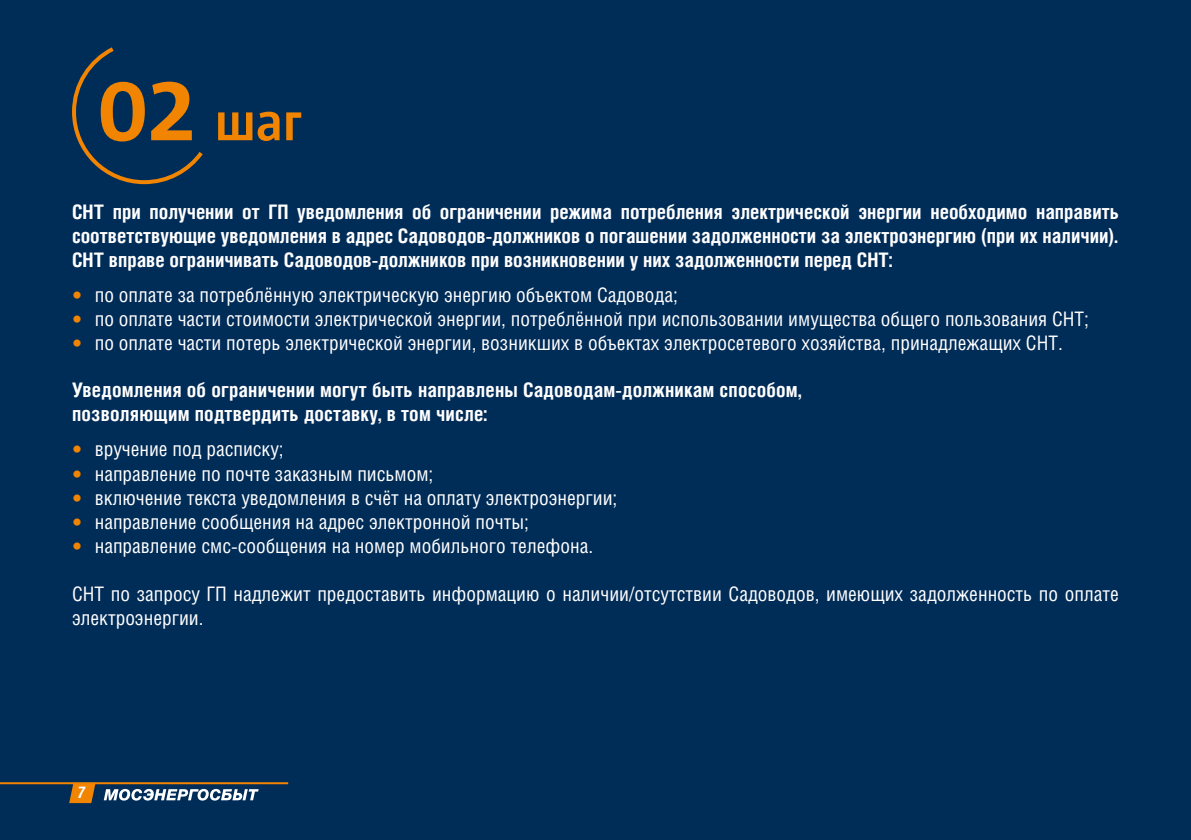
<style>
.page{position:relative;width:1191px;height:840px;background:#fff}
.page>*{position:absolute;margin:0;border:0;box-sizing:border-box;transform-origin:0 0}
.t1{font:700 54.2px "Corpid E1 s S Cd";color:#f18400}
.t2{font:20px/24px "Helios Cond C";color:#fff}
.t3{font:700 20px/24px "Helios Cond C";letter-spacing:.01em;color:#fff;text-align:justify}
.t4{font:italic 700 16px "Helios Cond C";color:#fff}
.s1{font-size:97.6px}
.s2{font-family:"Corpid E1 s S Cd";font-weight:700;color:#f18400}
</style>
<div class="page">
<div style="left:0;top:0;width:1191px;height:839px;background:#002c58"></div>
<svg style="left:72px;top:47px;width:131px;height:138px"></svg>
<svg style="left:69px;top:783px;width:27px;height:19px"></svg>
<hr style="left:0;top:781px;width:288px;height:2px;background:#f18400">
<svg style="left:104px;top:788px;width:155px;height:12px"></svg>
<h1 class="t1" style="left:98px;top:87px;width:205px"><span class="s1">02</span> шаг</h1>
<p class="t3" style="left:72px;top:199px;width:1048px">СНТ при получении от ГП уведомления об ограничении режима потребления электрической энергии необходимо направить соответствующие уведомления в адрес Садоводов-должников о погашении задолженности за электроэнергию (при их наличии).<br>СНТ вправе ограничивать Садоводов-должников при возникновении у них задолженности перед СНТ:</p>
<p class="t2" style="left:72px;top:282px;width:607px"><span class="s2">•</span> по оплате за потреблённую электрическую энергию объектом Садовода;</p>
<p class="t2" style="left:72px;top:306px;width:1018px"><span class="s2">•</span> по оплате части стоимости электрической энергии, потреблённой при использовании имущества общего пользования СНТ;</p>
<p class="t2" style="left:72px;top:330px;width:992px"><span class="s2">•</span> по оплате части потерь электрической энергии, возникших в объектах электросетевого хозяйства, принадлежащих СНТ.</p>
<p class="t3" style="left:72px;top:377px;width:731px">Уведомления об ограничении могут быть направлены Садоводам-должникам способом, позволяющим подтвердить доставку, в том числе:</p>
<p class="t2" style="left:72px;top:436px;width:213px"><span class="s2">•</span> вручение под расписку;</p>
<p class="t2" style="left:72px;top:460px;width:363px"><span class="s2">•</span> направление по почте заказным письмом;</p>
<p class="t2" style="left:72px;top:484px;width:547px"><span class="s2">•</span> включение текста уведомления в счёт на оплату электроэнергии;</p>
<p class="t2" style="left:72px;top:508px;width:458px"><span class="s2">•</span> направление сообщения на адрес электронной почты;</p>
<p class="t2" style="left:72px;top:532px;width:522px"><span class="s2">•</span> направление смс-сообщения на номер мобильного телефона.</p>
<p class="t2" style="left:72px;top:580px;width:1048px">СНТ по запросу ГП надлежит предоставить информацию о наличии/отсутствии Садоводов, имеющих задолженность по оплате электроэнергии.</p>
<p class="t4" style="left:77px;top:782px;width:9px">7</p>
</div>
